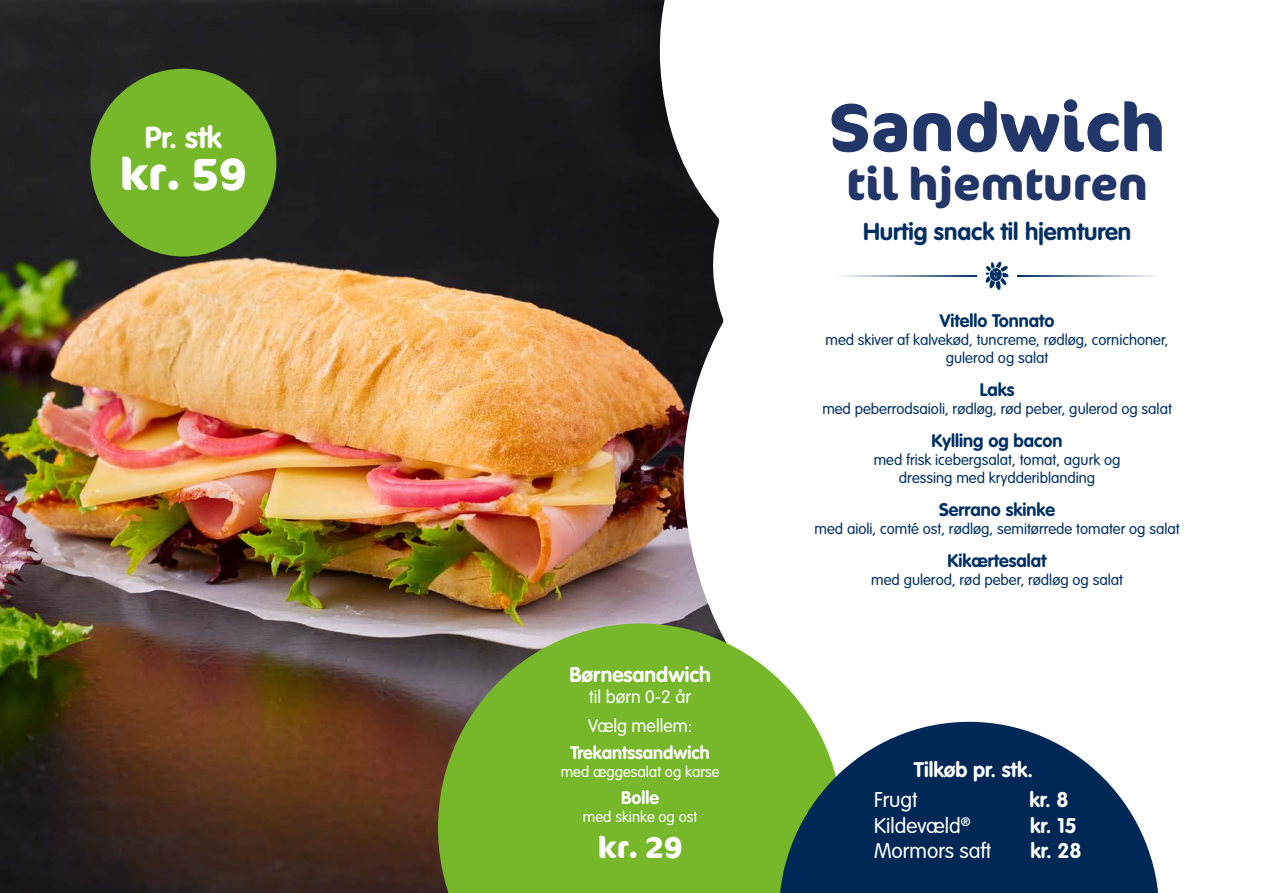
<style>
.page{position:relative;width:1263px;height:893px;background:#fff}
.page>*{position:absolute;margin:0;border:0;box-sizing:border-box;transform-origin:0 0}
.t1{font:700 67.5px "Cocon";color:#223669}
.t2{font:700 45px "Cocon";color:#223669}
.t3{font:700 45px "Cocon";color:#fff}
.t4{font:700 30px "VAG Rounded Std";color:#fff}
.t5{font:700 30px "Cocon";color:#fff}
.t6{font:700 24px "VAG Rounded Std";color:#003063}
.t7{font:700 21px "VAG Rounded Std";color:#fff}
.t8{font:300 21px "VAG Rounded Std";color:#fff}
.t9{font:700 18px "VAG Rounded Std";color:#003063}
.t10{font:300 18px/29.1px "VAG Rounded Std";color:#fff}
.t11{font:700 18px "VAG Rounded Std";color:#fff}
.t12{font:300 15px/18px "VAG Rounded Std";color:#003063;text-align:center}
.t13{font:300 15px "VAG Rounded Std";color:#fff}
</style>
<div class="page">
<img style="left:0;top:0;width:638px;height:893px">
<svg style="left:638px;top:0;width:517px;height:722px"></svg>
<div style="left:90px;top:69px;width:186px;height:187px;background:#76b82a;border-radius:50%"></div>
<svg style="left:438px;top:623px;width:404px;height:270px;background:#7fb540"></svg>
<svg style="left:779px;top:722px;width:380px;height:171px;fill:#002856"></svg>
<svg style="left:1018px;top:275px;width:137px;height:1px"></svg>
<svg style="left:833px;top:275px;width:143px;height:1px"></svg>
<svg style="left:985px;top:261px;width:24px;height:29px"></svg>
<h3 class="t4" style="left:145px;top:120px;width:79px">Pr. stk</h3>
<h2 class="t3" style="left:120px;top:148px;width:129px">kr. 59</h2>
<h3 class="t7" style="left:569px;top:662px;width:143px">Børnesandwich</h3>
<p class="t10" style="left:588px;top:683px;width:106px">til børn 0-2 år<br>Vælg mellem:</p>
<p class="t11" style="left:570px;top:742px;width:141px">Trekantssandwich</p>
<p class="t13" style="left:561px;top:763px;width:160px">med æggesalat og karse</p>
<p class="t11" style="left:621px;top:787px;width:39px">Bolle</p>
<p class="t13" style="left:583px;top:808px;width:116px">med skinke og ost</p>
<h3 class="t5" style="left:598px;top:830px;width:86px">kr. 29</h3>
<h1 class="t1" style="left:829px;top:87px;width:338px">Sandwich</h1>
<h2 class="t2" style="left:846px;top:157px;width:303px">til hjemturen</h2>
<h3 class="t6" style="left:863px;top:218px;width:270px">Hurtig snack til hjemturen</h3>
<p class="t9" style="left:940px;top:310px;width:116px">Vitello Tonnato</p>
<p class="t12" style="left:825px;top:331px;width:345px">med skiver af kalvekød, tuncreme, rødløg, cornichoner, gulerod og salat</p>
<p class="t9" style="left:980px;top:379px;width:36px">Laks</p>
<p class="t12" style="left:822px;top:400px;width:351px">med peberrodsaioli, rødløg, rød peber, gulerod og salat</p>
<p class="t9" style="left:932px;top:430px;width:132px">Kylling og bacon</p>
<p class="t12" style="left:874px;top:451px;width:248px">med frisk icebergsalat, tomat, agurk og dressing med krydderiblanding</p>
<p class="t9" style="left:939px;top:499px;width:117px">Serrano skinke</p>
<p class="t12" style="left:815px;top:520px;width:367px">med aioli, comté ost, rødløg, semitørrede tomater og salat</p>
<p class="t9" style="left:948px;top:550px;width:100px">Kikærtesalat</p>
<p class="t12" style="left:871px;top:571px;width:253px">med gulerod, rød peber, rødløg og salat</p>
<h3 class="t7" style="left:914px;top:758px;width:121px">Tilkøb pr. stk.</h3>
<h3 class="t8" style="left:874px;top:788px;width:45px">Frugt</h3>
<h3 class="t7" style="left:1029px;top:788px;width:41px">kr. 8</h3>
<h3 class="t8" style="left:874px;top:813px;width:98px">Kildevæld<sup>®</sup></h3>
<h3 class="t7" style="left:1030px;top:813px;width:48px">kr. 15</h3>
<h3 class="t8" style="left:874px;top:838px;width:119px">Mormors saft</h3>
<h3 class="t7" style="left:1030px;top:838px;width:53px">kr. 28</h3>
</div>
